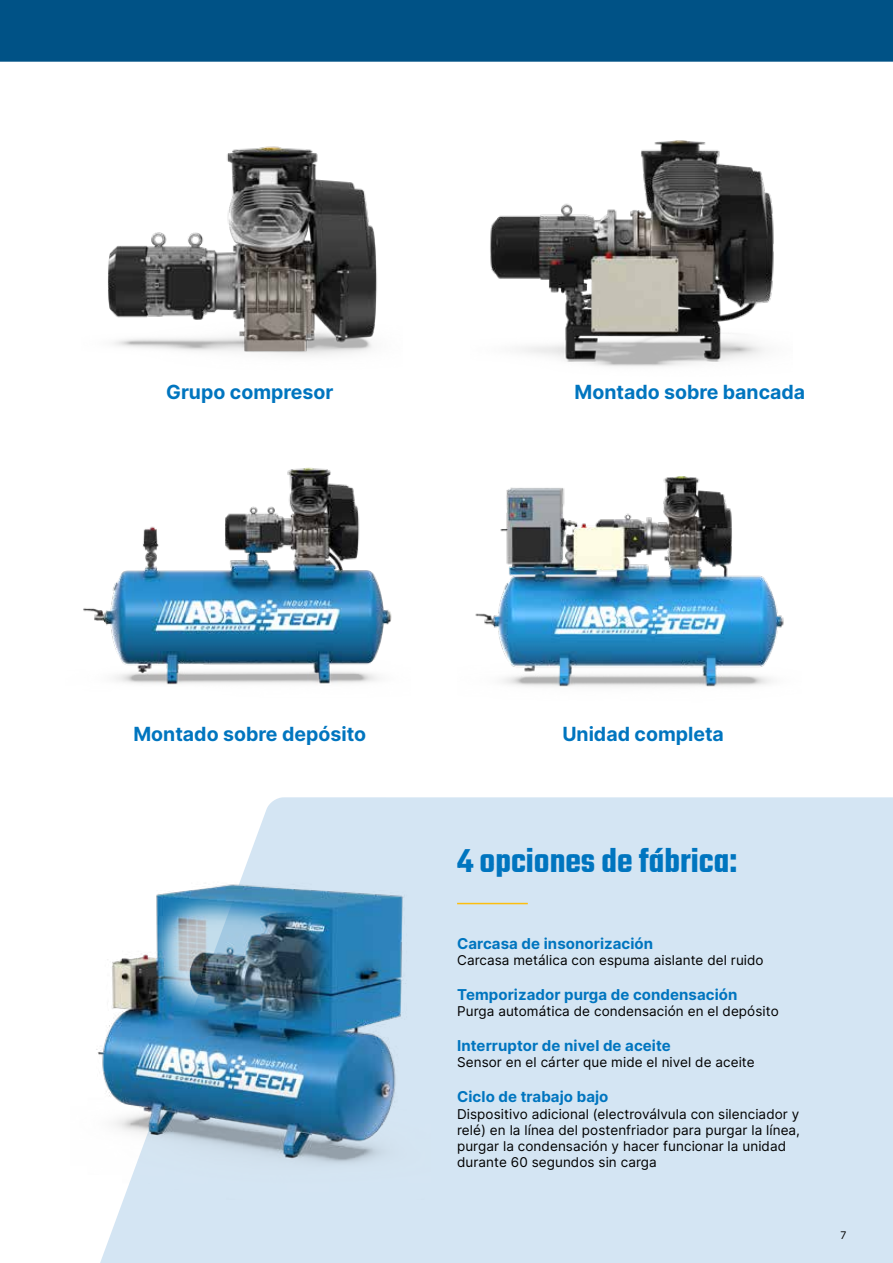
<style>
.page{position:relative;width:893px;height:1263px;background:#fff}
.page>*{position:absolute;margin:0;border:0;box-sizing:border-box;transform-origin:0 0}
.t1{font:600 36px "Teko";color:#0075bf}
.t2{font:700 19.5px "Inter";color:#0075bf}
.t3{font:700 15px "Inter";letter-spacing:.005em;color:#0075bf}
.t4{font:13.5px/16.2px "Inter";letter-spacing:.005em;color:#000}
.t5{font:10.5px "Inter";color:#000}
</style>
<div class="page">
<div style="left:100px;top:797px;width:793px;height:466px;background:#d4e5f3"></div>
<div style="left:0;top:0;width:893px;height:62px;background:#005286"></div>
<img style="left:108px;top:146px;width:269px;height:210px">
<hr style="left:457px;top:903px;width:71px;height:1px;background:#fcbe0e">
<img style="left:83px;top:467px;width:309px;height:218px">
<img style="left:490px;top:140px;width:284px;height:227px">
<img style="left:475px;top:476px;width:309px;height:211px">
<img style="left:96px;top:847px;width:335px;height:352px">
<h2 class="t2" style="left:166px;top:377px;width:169px">Grupo compresor</h2>
<h2 class="t2" style="left:575px;top:377px;width:232px">Montado sobre bancada</h2>
<h2 class="t2" style="left:133px;top:719px;width:234px">Montado sobre depósito</h2>
<h2 class="t2" style="left:562px;top:719px;width:163px">Unidad completa</h2>
<h1 class="t1" style="left:457px;top:839px;width:282px">4 opciones de fábrica:</h1>
<p class="t3" style="left:457px;top:932px;width:198px">Carcasa de insonorización</p>
<p class="t4" style="left:457px;top:952px;width:308px">Carcasa metálica con espuma aislante del ruido</p>
<p class="t3" style="left:457px;top:983px;width:282px">Temporizador purga de condensación</p>
<p class="t4" style="left:457px;top:1003px;width:323px">Purga automática de condensación en el depósito</p>
<p class="t3" style="left:457px;top:1034px;width:215px">Interruptor de nivel de aceite</p>
<p class="t4" style="left:457px;top:1054px;width:299px">Sensor en el cárter que mide el nivel de aceite</p>
<p class="t3" style="left:457px;top:1086px;width:153px">Ciclo de trabajo bajo</p>
<p class="t4" style="left:457px;top:1105px;width:344px">Dispositivo adicional (electroválvula con silenciador y relé) en la línea del postenfriador para purgar la línea, purgar la condensación y hacer funcionar la unidad durante 60 segundos sin carga</p>
<p class="t5" style="left:840px;top:1228px;width:7px">7</p>
</div>
